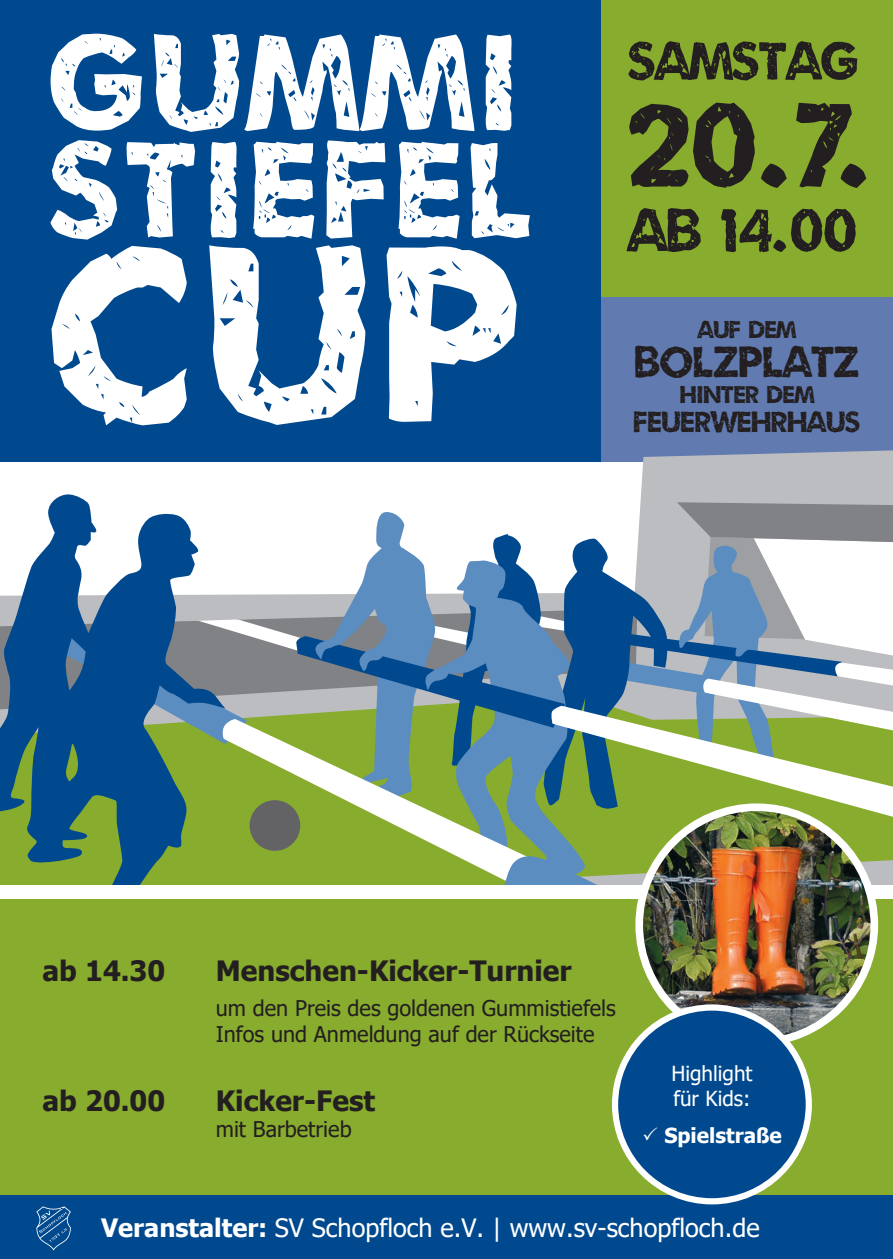
<style>
.page{position:relative;width:893px;height:1259px;background:#fff}
.page>*{position:absolute;margin:0;border:0;box-sizing:border-box;transform-origin:0 0}
.t1{font:277.5px "Umbrage";color:#fff}
.t2{font:151.5px/107.4px "Umbrage";letter-spacing:.05em;color:#fff}
.t3{font:131.7px "Umbrage";color:#231f20}
.t4{font:66.9px "Umbrage";color:#231f20}
.t5{font:59.7px "Umbrage";color:#231f20}
.t6{font:48.6px "Umbrage";color:#231f20}
.t7{font:32.4px "Umbrage";color:#231f20}
.t8{font:700 27.9px "Tahoma";color:#231f20}
.t9{font:27px "Umbrage";color:#231f20}
.t10{font:25.2px "Tahoma";color:#fff}
.t11{font:21.6px/26.1px "Tahoma";color:#231f20}
.t12{font:20.7px/24.9px "Tahoma";color:#fff}
.t13{font:700 20.7px "Tahoma";color:#fff}
.s1{font-weight:700}
</style>
<div class="page">
<div style="left:0;top:0;width:722px;height:461px;background:#01498e"></div>
<div style="left:601px;top:0;width:292px;height:461px;background:#88ac2e"></div>
<div style="left:601px;top:297px;width:292px;height:164px;background:#617bb1"></div>
<svg style="left:591px;top:823px;width:302px;height:31px;background:#90b23d"></svg>
<svg style="left:0;top:450px;width:893px;height:52px"></svg>
<svg style="left:226px;top:823px;width:365px;height:61px;background:#92b05a"></svg>
<svg style="left:504px;top:854px;width:389px;height:30px;background:#8caa95"></svg>
<svg style="left:0;top:494px;width:226px;height:390px"></svg>
<svg style="left:47px;top:502px;width:846px;height:321px"></svg>
<div style="left:0;top:891px;width:893px;height:368px;background:#88ac2e"></div>
<div style="left:0;top:1194px;width:893px;height:65px;background:#01498e"></div>
<svg style="left:36px;top:1206px;width:35px;height:44px"></svg>
<div style="left:0;top:891px;width:893px;height:7px;background:#fff"></div>
<img style="left:639px;top:807px;width:235px;height:235px;border-radius:50%">
<div style="left:635px;top:803px;width:243px;height:243px;border:8px solid #fff;border-radius:50%"></div>
<div style="left:615px;top:1007px;width:194px;height:194px;background:#01498e;border-radius:50%"></div>
<div style="left:612px;top:1004px;width:200px;height:200px;border:6px solid #fff;border-radius:50%"></div>
<h2 class="t2" style="left:49px;top:24px;width:484px">GUMMI<br>STIEFEL</h2>
<h1 class="t1" style="left:49px;top:177px;width:472px">CUP</h1>
<h3 class="t5" style="left:628px;top:27px;width:232px">SAMSTAG</h3>
<h3 class="t3" style="left:628px;top:70px;width:247px">20.7.</h3>
<h3 class="t4" style="left:628px;top:192px;width:231px">AB 14.00</h3>
<p class="t9" style="left:698px;top:314px;width:100px">AUF DEM</p>
<h3 class="t6" style="left:634px;top:334px;width:226px">BOLZPLATZ</h3>
<p class="t9" style="left:680px;top:379px;width:136px">HINTER DEM</p>
<h3 class="t7" style="left:634px;top:403px;width:228px">FEUERWEHRHAUS</h3>
<p class="t8" style="left:43px;top:951px;width:124px">ab 14.30</p>
<p class="t8" style="left:216px;top:951px;width:357px">Menschen-Kicker-Turnier</p>
<p class="t11" style="left:216px;top:996px;width:402px">um den Preis des goldenen Gummistiefels<br>Infos und Anmeldung auf der Rückseite</p>
<p class="t8" style="left:43px;top:1081px;width:124px">ab 20.00</p>
<p class="t8" style="left:216px;top:1081px;width:161px">Kicker-Fest</p>
<p class="t11" style="left:216px;top:1117px;width:137px">mit Barbetrieb</p>
<p class="t12" style="left:671px;top:1062px;width:83px">Highlight für Kids:</p>
<p class="t13" style="left:664px;top:1121px;width:119px">Spielstraße</p>
<p class="t10" style="left:101px;top:1210px;width:660px"><span class="s1">Veranstalter:</span> SV Schopfloch e.V. | www.sv-schopfloch.de</p>
</div>
